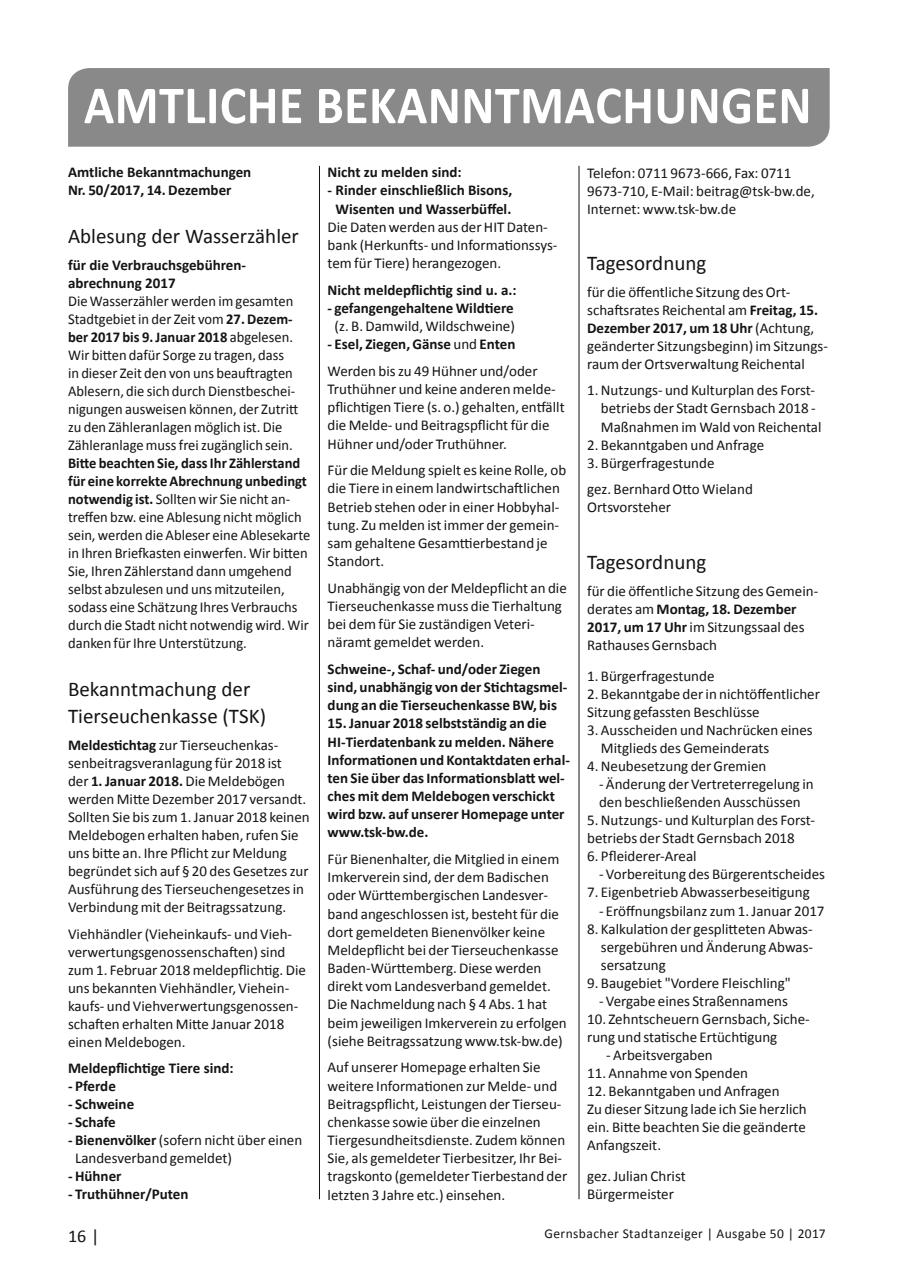
<style>
.page{position:relative;width:902px;height:1280px;background:#fff}
.page>*{position:absolute;margin:0;border:0;box-sizing:border-box;transform-origin:0 0}
.t1{font:700 54px "Calibri";letter-spacing:.01em;color:#fff;scale:.93 1}
.t2{font:21px/27px "Calibri";color:#141415}
.t3{font:18px "Calibri";color:#141415}
.t4{font:15px/18px "Calibri";color:#141415}
.t5{font:700 15px/18.1px "Calibri";color:#141415}
.t6{font:13.5px "Calibri";letter-spacing:.025em;color:#141415}
.s1{font-weight:700}
</style>
<div class="page">
<hr style="left:578px;top:166px;width:1px;height:1033px;background:#141415">
<hr style="left:319px;top:166px;width:1px;height:1033px;background:#141415">
<div style="left:68px;top:68px;width:761px;height:79px;background:#898989"></div>
<h1 class="t1" style="left:84px;top:71px;width:783px">AMTLICHE BEKANNTMACHUNGEN</h1>
<p class="t5" style="left:68px;top:163px;width:185px">Amtliche Bekanntmachungen<br>Nr. 50/2017, 14. Dezember</p>
<h2 class="t2" style="left:68px;top:223px;width:232px">Ablesung der Wasserzähler</h2>
<p class="t5" style="left:68px;top:256px;width:179px">für die Verbrauchsgebühren&shy;abrechnung 2017</p>
<p class="t4" style="left:68px;top:292px;width:232px">Die Wasserzähler werden im gesamten Stadtgebiet in der Zeit vom <span class="s1">27. Dezem&shy;ber 2017 bis 9. Januar 2018</span> abgelesen.<br>Wir bitten dafür Sorge zu tragen, dass in dieser Zeit den von uns beauftragten Ablesern, die sich durch Dienstbeschei&shy;nigungen ausweisen können, der Zutritt zu den Zähleranlagen möglich ist. Die Zähleranlage muss frei zugänglich sein.</p>
<p class="t4" style="left:68px;top:454px;width:244px"><span class="s1">Bitte beachten Sie, dass Ihr Zählerstand für eine korrekte Abrechnung unbedingt notwendig ist.</span> Sollten wir Sie nicht an&shy;treffen bzw. eine Ablesung nicht möglich sein, werden die Ableser eine Ablesekarte in Ihren Briefkasten einwerfen. Wir bitten Sie, Ihren Zählerstand dann umgehend selbst abzulesen und uns mitzuteilen, sodass eine Schätzung Ihres Verbrauchs durch die Stadt nicht notwendig wird. Wir danken für Ihre Unterstützung.</p>
<h2 class="t2" style="left:68px;top:676px;width:199px">Bekanntmachung der<br>Tierseuchenkasse (TSK)</h2>
<p class="t4" style="left:68px;top:736px;width:243px"><span class="s1">Meldestichtag</span> zur Tierseuchenkas&shy;senbeitragsveranlagung für 2018 ist<br>der <span class="s1">1. Januar 2018.</span> Die Meldebögen werden Mitte Dezember 2017 versandt.<br>Sollten Sie bis zum 1. Januar 2018 keinen Meldebogen erhalten haben, rufen Sie uns bitte an. Ihre Pflicht zur Meldung begründet sich auf § 20 des Gesetzes zur Ausführung des Tierseuchengesetzes in Verbindung mit der Beitragssatzung.</p>
<p class="t4" style="left:68px;top:925px;width:239px">Viehhändler (Vieheinkaufs- und Vieh&shy;verwertungsgenossenschaften) sind zum 1. Februar 2018 meldepflichtig. Die uns bekannten Viehhändler, Viehein&shy;kaufs- und Viehverwertungsgenossen&shy;schaften erhalten Mitte Januar 2018 einen Meldebogen.</p>
<p class="t5" style="left:68px;top:1059px;width:167px">Meldepflichtige Tiere sind:</p>
<p class="t5" style="left:68px;top:1077px;width:49px">- Pferde</p>
<p class="t5" style="left:68px;top:1095px;width:68px">- Schweine</p>
<p class="t5" style="left:68px;top:1113px;width:49px">- Schafe</p>
<p class="t4" style="left:75px;top:1131px;width:229px;text-indent:-7px"><span class="s1">- Bienenvölker</span> (sofern nicht über einen<br>Landesverband gemeldet)</p>
<p class="t5" style="left:68px;top:1167px;width:55px">- Hühner</p>
<p class="t5" style="left:68px;top:1185px;width:122px">- Truthühner/Puten</p>
<p class="t5" style="left:327px;top:163px;width:136px">Nicht zu melden sind:</p>
<p class="t5" style="left:327px;top:181px;width:186px;text-align:center">- Rinder einschließlich Bisons,<br>Wisenten und Wasserbüffel.</p>
<p class="t4" style="left:327px;top:218px;width:231px">Die Daten werden aus der HIT Daten&shy;bank (Herkunfts- und Informationssys&shy;tem für Tiere) herangezogen.</p>
<p class="t5" style="left:327px;top:281px;width:190px">Nicht meldepflichtig sind u. a.:</p>
<p class="t5" style="left:327px;top:299px;width:188px">- gefangengehaltene Wildtiere</p>
<p class="t4" style="left:334px;top:317px;width:182px">(z. B. Damwild, Wildschweine)</p>
<p class="t4" style="left:327px;top:331px;width:211px;line-height:26.7px"><span class="s1">- Esel, Ziegen, Gänse</span> und <span class="s1">Enten<br></span>Werden bis zu 49 Hühner und/oder</p>
<p class="t4" style="left:327px;top:380px;width:238px">Truthühner und keine anderen melde&shy;pflichtigen Tiere (s. o.) gehalten, entfällt die Melde- und Beitragspflicht für die Hühner und/oder Truthühner.</p>
<p class="t4" style="left:327px;top:461px;width:240px">Für die Meldung spielt es keine Rolle, ob die Tiere in einem landwirtschaftlichen Betrieb stehen oder in einer Hobbyhal&shy;tung. Zu melden ist immer der gemein&shy;sam gehaltene Gesamttierbestand je Standort.</p>
<p class="t4" style="left:327px;top:579px;width:241px">Unabhängig von der Meldepflicht an die Tierseuchenkasse muss die Tierhaltung bei dem für Sie zuständigen Veteri&shy;näramt gemeldet werden.</p>
<p class="t5" style="left:327px;top:660px;width:241px">Schweine-, Schaf- und/oder Ziegen sind, unabhängig von der Stichtagsmel&shy;dung an die Tierseuchenkasse BW, bis</p>
<p class="t5" style="left:327px;top:714px;width:244px">15. Januar 2018 selbstständig an die HI-Tierdatenbank zu melden. Nähere Informationen und Kontaktdaten erhal&shy;ten Sie über das Informationsblatt wel&shy;ches mit dem Meldebogen verschickt wird bzw. auf unserer Homepage unter www.tsk-bw.de.</p>
<p class="t4" style="left:327px;top:850px;width:241px">Für Bienenhalter, die Mitglied in einem Imkerverein sind, der dem Badischen oder Württembergischen Landesver&shy;band angeschlossen ist, besteht für die dort gemeldeten Bienenvölker keine Meldepflicht bei der Tierseuchenkasse Baden-Württemberg. Diese werden direkt vom Landesverband gemeldet.<br>Die Nachmeldung nach § 4 Abs. 1 hat beim jeweiligen Imkerverein zu erfolgen (siehe Beitragssatzung www.tsk-bw.de)</p>
<p class="t4" style="left:327px;top:1058px;width:241px">Auf unserer Homepage erhalten Sie weitere Informationen zur Melde- und Beitragspflicht, Leistungen der Tierseu&shy;chenkasse sowie über die einzelnen Tiergesundheitsdienste. Zudem können Sie, als gemeldeter Tierbesitzer, Ihr Bei&shy;tragskonto (gemeldeter Tierbestand der letzten 3 Jahre etc.) einsehen.</p>
<p class="t4" style="left:587px;top:164px;width:229px">Telefon: 0711 9673-666, Fax: 0711<br>9673-710, E-Mail: beitrag@tsk-bw.de,<br>Internet: www.tsk-bw.de</p>
<h2 class="t2" style="left:587px;top:250px;width:121px">Tagesordnung</h2>
<p class="t4" style="left:587px;top:283px;width:242px">für die öffentliche Sitzung des Ort&shy;schaftsrates Reichental am <span class="s1">Freitag, 15.<br>Dezember 2017, um 18 Uhr</span> (Achtung, geänderter Sitzungsbeginn) im Sitzungs&shy;raum der Ortsverwaltung Reichental</p>
<p class="t4" style="left:601px;top:381px;width:222px;text-indent:-14px">1. Nutzungs- und Kulturplan des Forst&shy;betriebs der Stadt Gernsbach 2018 -<br>Maßnahmen im Wald von Reichental</p>
<p class="t4" style="left:587px;top:436px;width:178px">2. Bekanntgaben und Anfrage</p>
<p class="t4" style="left:587px;top:449px;width:167px;line-height:26.5px">3. Bürgerfragestunde<br>gez. Bernhard Otto Wieland</p>
<p class="t4" style="left:587px;top:498px;width:85px">Ortsvorsteher</p>
<h2 class="t2" style="left:587px;top:549px;width:121px">Tagesordnung</h2>
<p class="t4" style="left:587px;top:582px;width:232px">für die öffentliche Sitzung des Gemein&shy;derates am <span class="s1">Montag, 18. Dezember<br>2017, um 17 Uhr</span> im Sitzungssaal des<br>Rathauses Gernsbach</p>
<p class="t4" style="left:587px;top:667px;width:129px">1. Bürgerfragestunde</p>
<p class="t4" style="left:587px;top:685px;width:234px">2. Bekanntgabe der in nichtöffentlicher<br>Sitzung gefassten Beschlüsse</p>
<p class="t4" style="left:601px;top:721px;width:213px;text-indent:-14px">3. Ausscheiden und Nachrücken eines<br>Mitglieds des Gemeinderats</p>
<p class="t4" style="left:587px;top:757px;width:181px">4. Neubesetzung der Gremien</p>
<p class="t4" style="left:599px;top:775px;width:216px">- Änderung der Vertreterregelung in den beschließenden Ausschüssen</p>
<p class="t4" style="left:587px;top:811px;width:229px">5. Nutzungs- und Kulturplan des Forst&shy;betriebs der Stadt Gernsbach 2018</p>
<p class="t4" style="left:587px;top:847px;width:111px">6. Pfleiderer-Areal</p>
<p class="t4" style="left:599px;top:865px;width:227px">- Vorbereitung des Bürgerentscheides</p>
<p class="t4" style="left:587px;top:883px;width:224px">7. Eigenbetrieb Abwasserbeseitigung</p>
<p class="t4" style="left:599px;top:901px;width:227px">- Eröffnungsbilanz zum 1. Januar 2017</p>
<p class="t4" style="left:601px;top:920px;width:214px;text-align:justify;text-indent:-14px">8. Kalkulation der gesplitteten Abwas&shy;sergebühren und Änderung Abwas&shy;sersatzung</p>
<p class="t4" style="left:587px;top:974px;width:205px">9. Baugebiet "Vordere Fleischling"</p>
<p class="t4" style="left:599px;top:992px;width:190px">- Vergabe eines Straßennamens</p>
<p class="t4" style="left:587px;top:1010px;width:224px">10. Zehntscheuern Gernsbach, Siche&shy;rung und statische Ertüchtigung</p>
<p class="t4" style="left:606px;top:1046px;width:108px">- Arbeitsvergaben</p>
<p class="t4" style="left:587px;top:1064px;width:162px">11. Annahme von Spenden</p>
<p class="t4" style="left:587px;top:1082px;width:221px">12. Bekanntgaben und Anfragen<br>Zu dieser Sitzung lade ich Sie herzlich ein. Bitte beachten Sie die geänderte<br>Anfangszeit.</p>
<p class="t4" style="left:587px;top:1167px;width:100px">gez. Julian Christ<br>Bürgermeister</p>
<p class="t3" style="left:68px;top:1224px;width:33px">16 |</p>
<p class="t6" style="left:544px;top:1225px;width:283px">Gernsbacher Stadtanzeiger | Ausgabe 50 | 2017</p>
</div>
